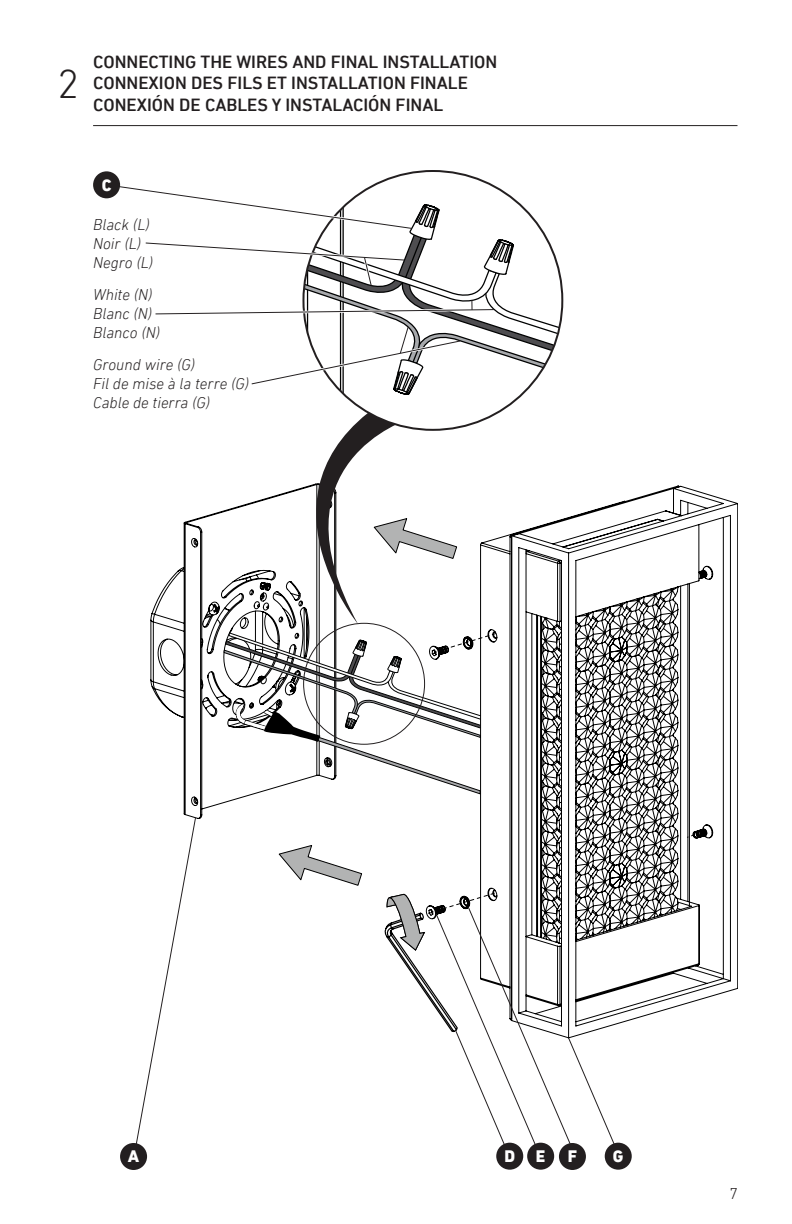
<style>
.page{position:relative;width:792px;height:1224px;background:#fff}
.page>*{position:absolute;margin:0;border:0;box-sizing:border-box;transform-origin:0 0}
.t1{font:300 41.6px "DIN Next LT Pro";color:#231f20}
.t2{font:500 18px/21.6px "DIN Next LT Pro";color:#231f20}
.t3{font:800 17px "DIN Next LT Pro";color:#fff}
.t4{font:italic 300 16px/19.2px "DIN Next LT Pro";color:#231f20}
.t5{font:300 16px "DIN Next LT Pro";color:#231f20}
</style>
<div class="page">
<svg style="left:151px;top:624px;width:186px;height:195px"></svg>
<svg style="left:562px;top:485px;width:176px;height:538px"></svg>
<svg style="left:279px;top:845px;width:83px;height:41px"></svg>
<svg style="left:480px;top:566px;width:233px;height:355px"></svg>
<svg style="left:223px;top:632px;width:273px;height:163px"></svg>
<svg style="left:687px;top:834px;width:9px;height:4px"></svg>
<hr style="left:93px;top:125px;width:645px;height:1px;background:#231f20">
<svg style="left:136px;top:816px;width:61px;height:341px"></svg>
<div style="left:120px;top:1143px;width:27px;height:27px;background:#231f20;border-radius:50%"></div>
<svg style="left:115px;top:171px;width:447px;height:453px"></svg>
<div style="left:93px;top:171px;width:27px;height:27px;background:#231f20;border-radius:50%"></div>
<div style="left:527px;top:1143px;width:27px;height:27px;background:#231f20;border-radius:50%"></div>
<div style="left:496px;top:1143px;width:27px;height:27px;background:#231f20;border-radius:50%"></div>
<svg style="left:384px;top:892px;width:237px;height:266px"></svg>
<div style="left:559px;top:1143px;width:27px;height:27px;background:#231f20;border-radius:50%"></div>
<div style="left:605px;top:1143px;width:27px;height:27px;background:#231f20;border-radius:50%"></div>
<p class="t1" style="left:57px;top:60px;width:24px">2</p>
<p class="t2" style="left:93px;top:50px;width:406px">CONNECTING THE WIRES AND FINAL INSTALLATION<br>CONNEXION DES FILS ET INSTALLATION FINALE<br>CONEXIÓN DE CABLES Y INSTALACIÓN FINAL</p>
<p class="t3" style="left:102px;top:175px;width:11px">C</p>
<p class="t4" style="left:93px;top:215px;width:62px">Black (L)<br>Noir (L)<br>Negro (L)</p>
<p class="t4" style="left:93px;top:285px;width:69px">White (N)<br>Blanc (N)<br>Blanco (N)</p>
<p class="t4" style="left:93px;top:355px;width:158px">Ground wire (G)<br>Fil de mise à la terre (G)<br>Cable de tierra (G)</p>
<p class="t3" style="left:128px;top:1146px;width:13px">A</p>
<p class="t3" style="left:504px;top:1146px;width:12px">D</p>
<p class="t3" style="left:536px;top:1146px;width:11px">E</p>
<p class="t3" style="left:568px;top:1146px;width:11px">F</p>
<p class="t3" style="left:613px;top:1146px;width:12px">G</p>
<p class="t5" style="left:729px;top:1184px;width:10px">7</p>
</div>
